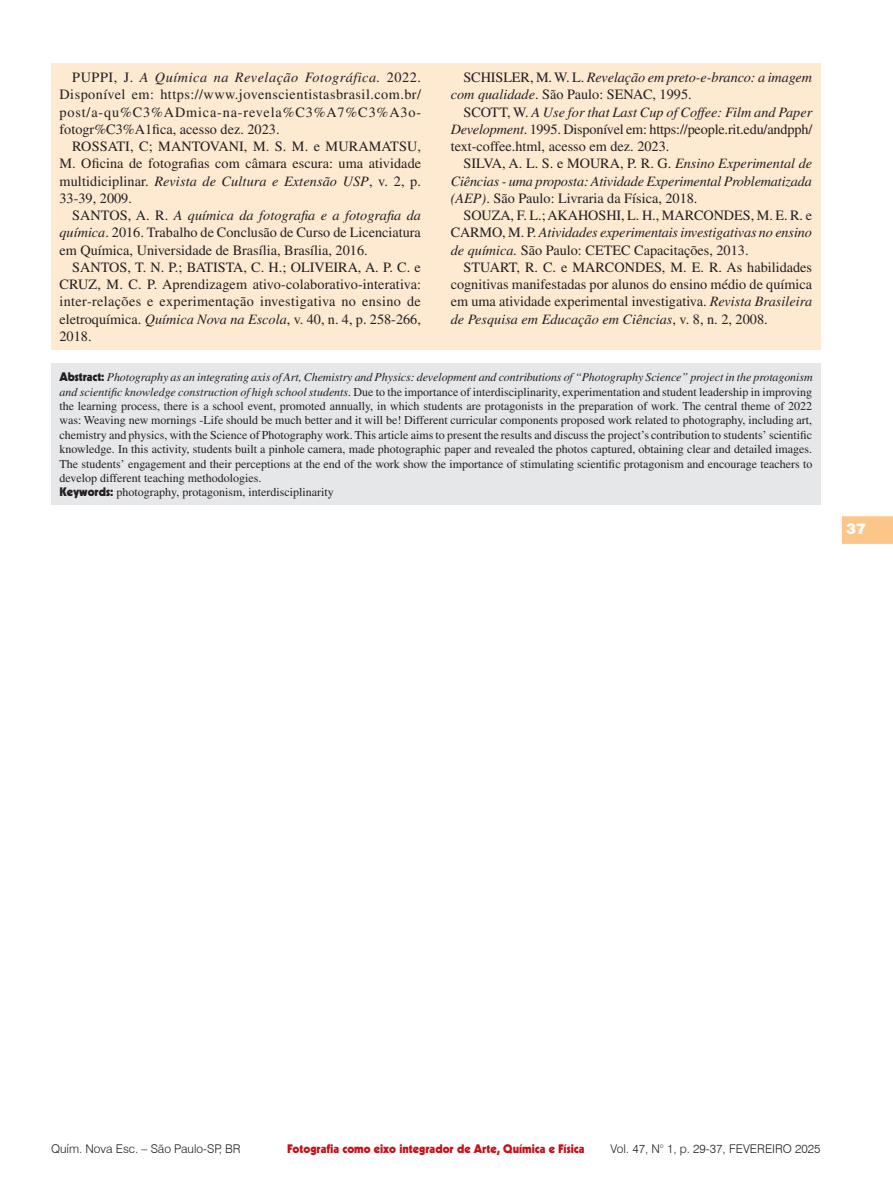
<style>
.page{position:relative;width:893px;height:1191px;background:#fff}
.page>*{position:absolute;margin:0;border:0;box-sizing:border-box;transform-origin:0 0}
.t1{font:900 15px "Swiss 721 BT";color:#fff}
.Bibliografia{font:14.25px/17.2px "Times LT Std";color:#231f20;text-align:justify}
.Bibliografia-2{font:italic 14.25px/17.2px "Times LT Std";letter-spacing:-.01em;color:#231f20}
.Abstract{font:12px/14.4px "Times LT Std";color:#231f20;text-align:justify}
.t2{font:300 12px "Swiss 721 BT";color:#231f20}
.t3{font:900 12px "Kabel LT Std";color:#c4121a}
.s1{font-style:italic}
.s2{font-style:normal}
.s3{font-family:"Kabel LT Std";font-weight:900}
</style>
<div class="page">
<svg style="left:842px;top:516px;width:51px;height:28px"></svg>
<div style="left:51px;top:364px;width:770px;height:141px;background:#e6e7e9"></div>
<div style="left:51px;top:64px;width:770px;height:286px;background:#fee9d1"></div>
<p class="Bibliografia" style="left:60px;top:69px;width:363px;text-indent:13px">PUPPI, J. <span class="s1">A Química na Revelação Fotográfica.</span> 2022.<br>Disponível em: https://www.jovenscientistasbrasil.com.br/ post/a-qu%C3%ADmica-na-revela%C3%A7%C3%A3o&shy;fotogr%C3%A1fica, acesso dez. 2023.</p>
<p class="Bibliografia" style="left:60px;top:138px;width:363px;text-indent:13px">ROSSATI, C; MANTOVANI, M. S. M. e MURAMATSU, M. Oficina de fotografias com câmara escura: uma atividade multidiciplinar. <span class="s1">Revista de Cultura e Extensão USP</span>, v. 2, p.<br>33-39, 2009.</p>
<p class="Bibliografia" style="left:60px;top:207px;width:363px;text-indent:13px">SANTOS, A. R. <span class="s1">A química da fotografia e a fotografia da química</span>. 2016. Trabalho de Conclusão de Curso de Licenciatura em Química, Universidade de Brasília, Brasília, 2016.</p>
<p class="Bibliografia" style="left:60px;top:258px;width:363px;text-indent:13px">SANTOS, T. N. P.; BATISTA, C. H.; OLIVEIRA, A. P. C. e CRUZ, M. C. P. Aprendizagem ativo-colaborativo-interativa: inter-relações e experimentação investigativa no ensino de eletroquímica. <span class="s1">Química Nova na Escola</span>, v. 40, n. 4, p. 258-266, 2018.</p>
<p class="Bibliografia-2" style="left:451px;top:69px;width:363px;text-indent:13px"><span class="s2">SCHISLER, M. W. L.</span> Revelação em preto-e-branco: a imagem com qualidade<span class="s2">. São Paulo: SENAC, 1995.</span></p>
<p class="Bibliografia" style="left:451px;top:103px;width:363px;text-indent:13px">SCOTT, W. <span class="s1">A Use for that Last Cup of Coffee: Film and Paper Development</span>. 1995. Disponível em: https://people.rit.edu/andpph/ text-coffee.html, acesso em dez. 2023.</p>
<p class="Bibliografia-2" style="left:451px;top:155px;width:363px;text-align:justify;text-indent:13px"><span class="s2">SILVA, A. L. S. e MOURA, P. R. G.</span> Ensino Experimental de Ciências - uma proposta: Atividade Experimental Problematizada (AEP)<span class="s2">. São Paulo: Livraria da Física, 2018.</span></p>
<p class="Bibliografia" style="left:451px;top:207px;width:363px;text-indent:13px">SOUZA, F. L.; AKAHOSHI, L. H., MARCONDES, M. E. R. e CARMO, M. P. <span class="s1">Atividades experimentais investigativas no ensino de química.</span> São Paulo: CETEC Capacitações, 2013.</p>
<p class="Bibliografia" style="left:451px;top:258px;width:363px;text-indent:13px">STUART, R. C. e MARCONDES, M. E. R. As habilidades cognitivas manifestadas por alunos do ensino médio de química em uma atividade experimental investigativa. <span class="s1">Revista Brasileira de Pesquisa em Educação em Ciências</span>, v. 8, n. 2, 2008.</p>
<p class="Abstract" style="left:59px;top:370px;width:755px"><span class="s3">Abstract:</span> <span class="s1">Photography as an integrating axis of Art, Chemistry and Physics: development and contributions of “Photography Science” project in the protagonism and scientific knowledge construction of high school students.</span> Due to the importance of interdisciplinarity, experimentation and student leadership in improving the learning process, there is a school event, promoted annually, in which students are protagonists in the preparation of work. The central theme of 2022 was: Weaving new mornings -Life should be much better and it will be! Different curricular components proposed work related to photography, including art, chemistry and physics, with the Science of Photography work. This article aims to present the results and discuss the project’s contribution to students’ scientific knowledge. In this activity, students built a pinhole camera, made photographic paper and revealed the photos captured, obtaining clear and detailed images.<br>The students’ engagement and their perceptions at the end of the work show the importance of stimulating scientific protagonism and encourage teachers to develop different teaching methodologies.</p>
<p class="Abstract" style="left:59px;top:485px;width:276px"><span class="s3">Keywords:</span> photography, protagonism, interdisciplinarity</p>
<p class="t1" style="left:846px;top:519px;width:21px">37</p>
<p class="t3" style="left:287px;top:1141px;width:299px">Fotografia como eixo integrador de Arte, Química e Física</p>
<p class="t2" style="left:51px;top:1141px;width:191px">Quím. Nova Esc. – São Paulo-SP, BR</p>
<p class="t2" style="left:610px;top:1141px;width:212px">Vol. 47, N° 1, p. 29-37, FEVEREIRO 2025</p>
</div>
